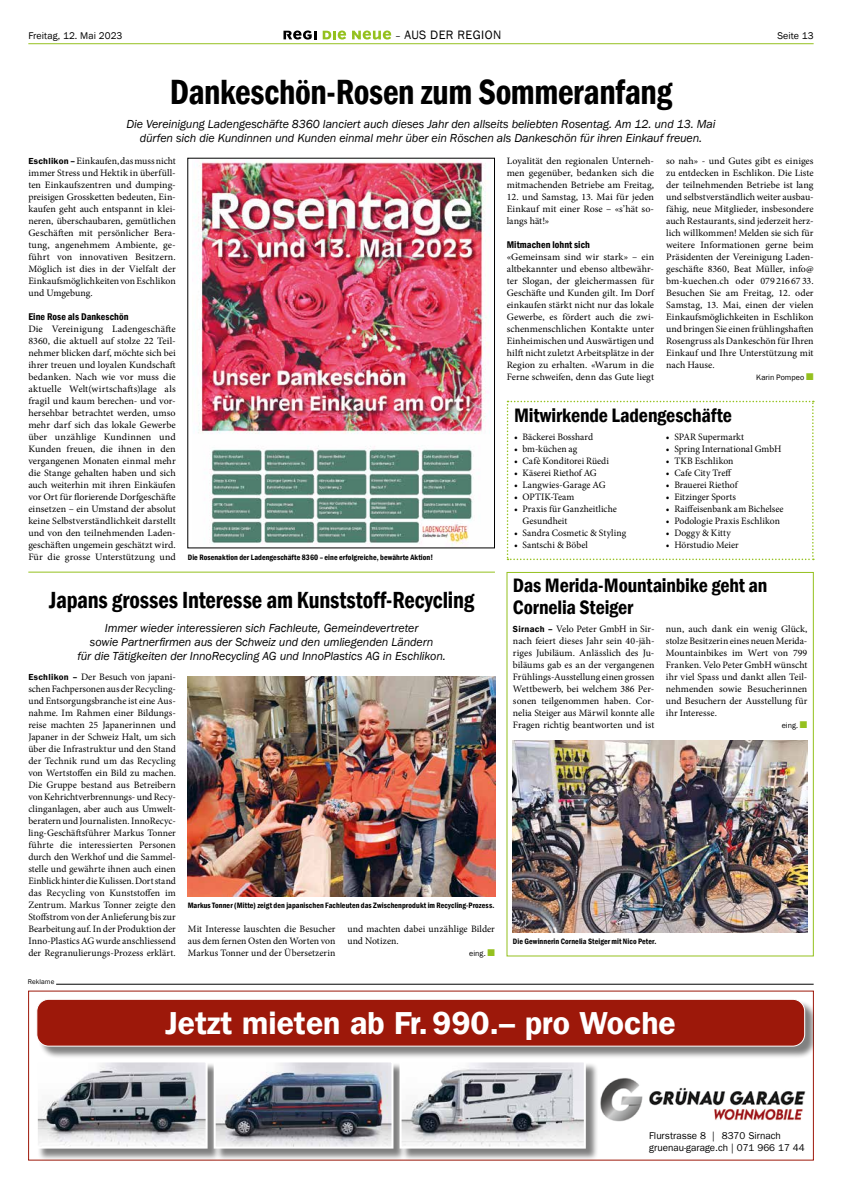
<style>
.page{position:relative;width:842px;height:1191px;background:#fff}
.page>*{position:absolute;margin:0;border:0;box-sizing:border-box;transform-origin:0 0}
.t1{font:600 condensed 36px "Franklin Gothic";letter-spacing:-.01em;color:#000;scale:.95 1}
.t2{font:31.9px "Franklin Gothic LT Pro Dm";color:#fff}
.t3{font:600 condensed 24px "Franklin Gothic";letter-spacing:-.005em;color:#000;scale:.95 1}
.t4{font:600 condensed 20px/22px "Franklin Gothic";letter-spacing:-.01em;color:#000}
.t5{font:12.5px "Franklin Gothic";letter-spacing:.03em;color:#000}
.t6{font:italic 12px/14px "Franklin Gothic";letter-spacing:-.01em;color:#000;text-align:center}
.t7{font:600 condensed 10px "Franklin Gothic";letter-spacing:.005em;color:#000}
.t8{font:10px "Franklin Gothic";letter-spacing:.01em;color:#000}
.t9{font:9.9px/11.8px "Franklin Gothic LT Pro";color:#000}
.t10{font:9.8px/12px "Minion Pro";color:#000;text-align:justify}
.t11{font:9.8px "Minion Pro";letter-spacing:.02em;color:#000}
.t12{font:600 condensed 8px "Franklin Gothic";letter-spacing:.01em;color:#000}
.t13{font:8px "Franklin Gothic";color:#000}
.t14{font:7px "Franklin Gothic";letter-spacing:.01em;color:#000}
.s1{font-size:10px}
.s2{font-family:"Franklin Gothic";font-weight:600;font-size:9px}
.s3{color:#95c11f}
</style>
<div class="page">
<hr style="left:28px;top:43px;width:786px;height:1px;background:#95c11f">
<svg style="left:283px;top:30px;width:33px;height:10px"></svg>
<svg style="left:323px;top:31px;width:23px;height:9px"></svg>
<svg style="left:352px;top:31px;width:39px;height:9px"></svg>
<svg style="left:507px;top:401px;width:307px;height:159px"></svg>
<img style="left:193px;top:160px;width:297px;height:386px">
<hr style="left:28px;top:572px;width:467px;height:1px;background:#95c11f">
<img style="left:188px;top:676px;width:307px;height:220px">
<div style="left:507px;top:572px;width:307px;height:384px;border:1px solid #95c11f"></div>
<img style="left:513px;top:740px;width:294px;height:192px">
<div style="left:37px;top:1061px;width:183px;height:99px;background:#000;opacity:.5"></div>
<img style="left:39px;top:1063px;width:166px;height:82px">
<div style="left:36px;top:1060px;width:172px;height:88px;border:2px solid #fff"></div>
<div style="left:215px;top:1061px;width:191px;height:99px;background:#000;opacity:.5"></div>
<img style="left:217px;top:1063px;width:173px;height:82px">
<div style="left:214px;top:1060px;width:179px;height:88px;border:2px solid #fff"></div>
<div style="left:401px;top:1061px;width:197px;height:99px;background:#000;opacity:.5"></div>
<img style="left:403px;top:1063px;width:180px;height:82px">
<div style="left:400px;top:1060px;width:186px;height:88px;border:2px solid #fff"></div>
<img style="left:600px;top:1078px;width:206px;height:44px">
<div style="left:38px;top:1000px;width:776px;height:59px;background:#000;opacity:.5"></div>
<div style="left:37px;top:999px;width:768px;height:47px;background:#9d180a;border-radius:12px"></div>
<div style="left:36px;top:998px;width:769px;height:48px;border:1px solid #fff;border-radius:12px"></div>
<hr style="left:56px;top:984px;width:758px;height:1px;background:#000">
<p class="t8" style="left:28px;top:29px;width:96px">Freitag, 12. Mai 2023</p>
<p class="t5" style="left:395px;top:27px;width:107px"><span class="s1">–</span> AUS DER REGION</p>
<p class="t8" style="left:777px;top:29px;width:38px">Seite 13</p>
<h1 class="t1" style="left:170px;top:68px;width:530px">Dankeschön-Rosen zum Sommeranfang</h1>
<p class="t6" style="left:126px;top:117px;width:590px">Die Vereinigung Ladengeschäfte 8360 lanciert auch dieses Jahr den allseits beliebten Rosentag. Am 12. und 13. Mai dürfen sich die Kundinnen und Kunden einmal mehr über ein Röschen als Dankeschön für ihren Einkauf freuen.</p>
<p class="t10" style="left:28px;top:155px;width:149px"><span class="s2">Eschlikon –</span> Einkaufen, das muss nicht immer Stress und Hektik in überfüll&shy;ten Einkaufszentren und dumping&shy;preisigen Grossketten bedeuten, Ein&shy;kaufen geht auch entspannt in klei&shy;neren, überschaubaren, gemütlichen Geschäften mit persönlicher Bera&shy;tung, angenehmem Ambiente, ge&shy;führt von innovativen Besitzern.<br>Möglich ist dies in der Vielfalt der Einkaufsmöglichkeiten von Eschlikon und Umgebung.</p>
<p class="t7" style="left:28px;top:310px;width:102px">Eine Rose als Dankeschön</p>
<p class="t10" style="left:28px;top:323px;width:149px">Die Vereinigung Ladengeschäfte 8360, die aktuell auf stolze 22 Teil&shy;nehmer blicken darf, möchte sich bei ihrer treuen und loyalen Kundschaft bedanken. Nach wie vor muss die aktuelle Welt(wirtschafts)lage als fragil und kaum berechen- und vor&shy;hersehbar betrachtet werden, umso mehr darf sich das lokale Gewerbe über unzählige Kundinnen und Kunden freuen, die ihnen in den vergangenen Monaten einmal mehr die Stange gehalten haben und sich auch weiterhin mit ihren Einkäufen vor Ort für florierende Dorfgeschäfte einsetzen – ein Umstand der absolut keine Selbstverständlichkeit darstellt und von den teilnehmenden Laden&shy;geschäften ungemein geschätzt wird.<br>Für die grosse Unterstützung und</p>
<p class="t10" style="left:666px;top:155px;width:149px">so nah» - und Gutes gibt es einiges zu entdecken in Eschlikon. Die Liste der teilnehmenden Betriebe ist lang und selbstverständlich weiter ausbau&shy;fähig, neue Mitglieder, insbesondere auch Restaurants, sind jederzeit herz&shy;lich willkommen! Melden sie sich für weitere Informationen gerne beim Präsidenten der Vereinigung Laden&shy;geschäfte 8360, Beat Müller, info@ bm-kuechen.ch oder 079 216 67 33.<br>Besuchen Sie am Freitag, 12. oder Samstag, 13. Mai, einen der vielen Einkaufsmöglichkeiten in Eschlikon und bringen Sie einen frühlingshaften Rosengruss als Dankeschön für Ihren Einkauf und Ihre Unterstützung mit nach Hause.</p>
<p class="t13" style="left:756px;top:372px;width:59px">Karin Pompeo <span class="s3">■</span></p>
<p class="t10" style="left:507px;top:155px;width:149px">Loyalität den regionalen Unterneh&shy;men gegenüber, bedanken sich die mitmachenden Betriebe am Freitag,</p>
<p class="t10" style="left:507px;top:191px;width:149px">12. und Samstag, 13. Mai für jeden Einkauf mit einer Rose – «s’hät so&shy;langs hät!»</p>
<p class="t7" style="left:507px;top:238px;width:85px">Mitmachen lohnt sich</p>
<p class="t10" style="left:507px;top:251px;width:149px">«Gemeinsam sind wir stark» – ein altbekannter und ebenso altbewähr&shy;ter Slogan, der gleichermassen für Geschäfte und Kunden gilt. Im Dorf einkaufen stärkt nicht nur das lokale Gewerbe, es fördert auch die zwi&shy;schenmenschlichen Kontakte unter Einheimischen und Auswärtigen und hilft nicht zuletzt Arbeitsplätze in der Region zu erhalten. «Warum in die Ferne schweifen, denn das Gute liegt</p>
<h3 class="t4" style="left:514px;top:404px;width:220px">Mitwirkende Ladengeschäfte</h3>
<p class="t10" style="left:514px;top:431px;width:81px">• Bäckerei Bosshard</p>
<p class="t10" style="left:514px;top:443px;width:65px">• bm-küchen ag</p>
<p class="t10" style="left:514px;top:455px;width:97px">• Cafè Konditorei Rüedi</p>
<p class="t10" style="left:514px;top:467px;width:84px">• Käserei Riethof AG</p>
<p class="t10" style="left:514px;top:479px;width:93px">• Langwies-Garage AG</p>
<p class="t10" style="left:514px;top:491px;width:62px">• OPTIK-Team</p>
<p class="t10" style="left:522px;top:503px;width:96px;text-indent:-9px">• Praxis für Ganzheitliche<br>Gesundheit</p>
<p class="t10" style="left:514px;top:527px;width:114px">• Sandra Cosmetic &amp; Styling</p>
<p class="t10" style="left:514px;top:539px;width:75px">• Santschi &amp; Böbel</p>
<p class="t10" style="left:666px;top:431px;width:80px">• SPAR Supermarkt</p>
<p class="t10" style="left:666px;top:443px;width:117px">• Spring International GmbH</p>
<p class="t10" style="left:666px;top:455px;width:69px">• TKB Eschlikon</p>
<p class="t10" style="left:666px;top:467px;width:67px">• Cafe City Treff</p>
<p class="t10" style="left:666px;top:479px;width:73px">• Brauerei Riethof</p>
<p class="t10" style="left:666px;top:491px;width:72px">• Eitzinger Sports</p>
<p class="t10" style="left:666px;top:503px;width:119px">• Raiffeisenbank am Bichelsee</p>
<p class="t10" style="left:666px;top:515px;width:116px">• Podologie Praxis Eschlikon</p>
<p class="t11" style="left:666px;top:526px;width:67px">• Doggy &amp; Kitty</p>
<p class="t10" style="left:666px;top:539px;width:74px">• Hörstudio Meier</p>
<p class="t12" style="left:188px;top:552px;width:247px">Die Rosenaktion der Ladengeschäfte 8360 – eine erfolgreiche, bewährte Aktion!</p>
<h3 class="t3" style="left:49px;top:584px;width:449px">Japans grosses Interesse am Kunststoff-Recycling</h3>
<p class="t6" style="left:77px;top:621px;width:370px">Immer wieder interessieren sich Fachleute, Gemeindevertreter<br>sowie Partnerfirmen aus der Schweiz und den umliegenden Ländern<br>für die Tätigkeiten der InnoRecycling AG und InnoPlastics AG in Eschlikon.</p>
<p class="t10" style="left:28px;top:671px;width:149px"><span class="s2">Eschlikon –</span> Der Besuch von japani&shy;schen Fachpersonen aus der Recycling&shy;und Entsorgungsbranche ist eine Aus&shy;nahme. Im Rahmen einer Bildungs&shy;reise machten 25 Japanerinnen und Japaner in der Schweiz Halt, um sich über die Infrastruktur und den Stand der Technik rund um das Recycling von Wertstoffen ein Bild zu machen.<br>Die Gruppe bestand aus Betreibern von Kehrichtverbrennungs- und Recy&shy;clinganlagen, aber auch aus Umwelt&shy;beratern und Journalisten. InnoRecyc&shy;ling-Geschäftsführer Markus Tonner führte die interessierten Personen durch den Werkhof und die Sammel&shy;stelle und gewährte ihnen auch einen Einblick hinter die Kulissen. Dort stand das Recycling von Kunststoffen im Zentrum. Markus Tonner zeigte den Stoffstrom von der Anlieferung bis zur Bearbeitung auf. In der Produktion der Inno-Plastics AG wurde anschliessend der Regranulierungs-Prozess erklärt.</p>
<p class="t12" style="left:188px;top:900px;width:308px">Markus Tonner (Mitte) zeigt den japanischen Fachleuten das Zwischenprodukt im Recycling-Prozess.</p>
<p class="t10" style="left:188px;top:923px;width:149px">Mit Interesse lauschten die Besucher aus dem fernen Osten den Worten von Markus Tonner und der Übersetzerin</p>
<p class="t10" style="left:347px;top:923px;width:149px">und machten dabei unzählige Bilder und Notizen.</p>
<p class="t13" style="left:469px;top:948px;width:27px">eing. <span class="s3">■</span></p>
<p class="t14" style="left:28px;top:977px;width:28px">Reklame</p>
<h3 class="t4" style="left:513px;top:574px;width:256px">Das Merida-Mountainbike geht an<br>Cornelia Steiger</h3>
<p class="t10" style="left:513px;top:623px;width:143px"><span class="s2">Sirnach –</span> Velo Peter GmbH in Sir&shy;nach feiert dieses Jahr sein 40-jäh&shy;riges Jubiläum. Anlässlich des Ju&shy;biläums gab es an der vergangenen Frühlings-Ausstellung einen grossen Wettbewerb, bei welchem 386 Per&shy;sonen teilgenommen haben. Cor&shy;nelia Steiger aus Märwil konnte alle Fragen richtig beantworten und ist</p>
<p class="t10" style="left:666px;top:623px;width:143px">nun, auch dank ein wenig Glück, stolze Besitzerin eines neuen Merida-Mountainbikes im Wert von 799<br>Franken. Velo Peter GmbH wünscht ihr viel Spass und dankt allen Teil&shy;nehmenden sowie Besucherinnen und Besuchern der Ausstellung für ihr Interesse.</p>
<p class="t13" style="left:782px;top:720px;width:27px">eing. <span class="s3">■</span></p>
<p class="t12" style="left:513px;top:936px;width:145px">Die Gewinnerin Cornelia Steiger mit Nico Peter.</p>
<h2 class="t2" style="left:165px;top:1003px;width:512px">Jetzt mieten ab Fr.990.– pro Woche</h2>
<p class="t9" style="left:649px;top:1129px;width:157px">Flurstrasse 8 | 8370 Sirnach gruenau-garage.ch | 071 966 17 44</p>
</div>
